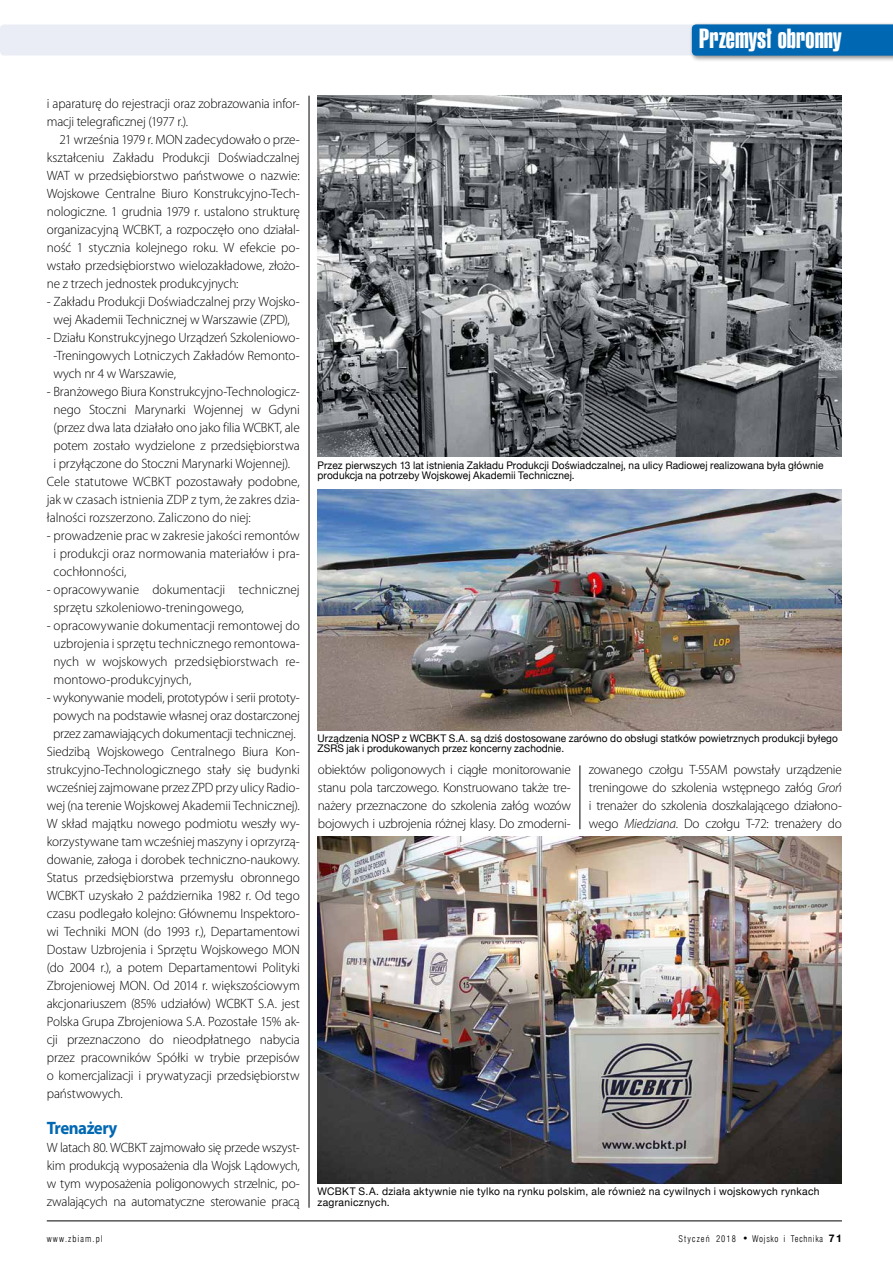
<style>
.page{position:relative;width:893px;height:1263px;background:#fff}
.page>*{position:absolute;margin:0;border:0;box-sizing:border-box;transform-origin:0 0}
.t1{font:27px "Swis 911 X Cm EU";color:#fff}
.t2{font:700 18px "Myriad Pro";letter-spacing:-.03em;color:#0068b2;scale:.94 1}
.t3{font:300 13.5px/18px "Myriad Pro";letter-spacing:-.01em;color:#000;text-align:justify}
.t4{font:10.5px/10.5px "Helvetica Neue";letter-spacing:.01em;color:#000;scale:.96 1}
.t5{font:10.5px/10.5px "Helvetica Neue";letter-spacing:.03em;color:#000}
.t6{font:9px "Swis 721 Lt Cn EU";letter-spacing:.075em;color:#000}
.t7{font:9px "Swis 721 Lt Cn EU";letter-spacing:.115em;color:#000}
.s1{font-style:italic}
.s2{font-size:10.5px}
.s3{font-family:"Helvetica Neue";font-weight:700;font-size:10.5px}
</style>
<div class="page">
<hr style="left:47px;top:1220px;width:795px;height:1px;background:#000">
<div style="left:689px;top:22px;width:204px;height:40px;background:#000;opacity:.45"></div>
<svg style="left:0;top:24px;width:893px;height:32px"></svg>
<hr style="left:580px;top:765px;width:1px;height:64px;background:#000">
<hr style="left:309px;top:96px;width:1px;height:1112px;background:#000">
<img style="left:317px;top:489px;width:525px;height:241px">
<img style="left:317px;top:836px;width:525px;height:347px">
<img style="left:317px;top:96px;width:525px;height:361px">
<h1 class="t1" style="left:699px;top:24px;width:144px">Przemysł obronny</h1>
<p class="t3" style="left:47px;top:94px;width:255px">i aparaturę do rejestracji oraz zobrazowania infor&shy;macji telegraficznej (1977 r.).</p>
<p class="t3" style="left:47px;top:130px;width:255px;text-indent:13px">21 września 1979 r. MON zadecydowało o prze&shy;kształceniu Zakładu Produkcji Doświadczalnej WAT w przedsiębiorstwo państwowe o nazwie:<br>Wojskowe Centralne Biuro Konstrukcyjno-Tech&shy;nologiczne. 1 grudnia 1979 r. ustalono strukturę organizacyjną WCBKT, a rozpoczęło ono działal&shy;ność 1 stycznia kolejnego roku. W efekcie po&shy;wstało przedsiębiorstwo wielozakładowe, złożo&shy;ne z trzech jednostek produkcyjnych:</p>
<p class="t3" style="left:47px;top:292px;width:255px;text-align:center">- Zakładu Produkcji Doświadczalnej przy Wojsko&shy;wej Akademii Technicznej w Warszawie (ZPD),</p>
<p class="t3" style="left:53px;top:328px;width:248px;text-indent:-7px">- Działu Konstrukcyjnego Urządzeń Szkoleniowo--Treningowych Lotniczych Zakładów Remonto&shy;wych nr 4 w Warszawie,</p>
<p class="t3" style="left:47px;top:382px;width:255px">- Branżowego Biura Konstrukcyjno-Technologicz-</p>
<p class="t3" style="left:53px;top:400px;width:248px">nego Stoczni Marynarki Wojennej w Gdyni</p>
<p class="t3" style="left:53px;top:418px;width:248px">(przez dwa lata działało ono jako filia WCBKT, ale</p>
<p class="t3" style="left:53px;top:436px;width:248px">potem zostało wydzielone z przedsiębiorstwa</p>
<p class="t3" style="left:53px;top:454px;width:238px">i przyłączone do Stoczni Marynarki Wojennej).</p>
<p class="t3" style="left:47px;top:472px;width:255px">Cele statutowe WCBKT pozostawały podobne,</p>
<p class="t3" style="left:47px;top:490px;width:255px">jak w czasach istnienia ZDP z tym, że zakres dzia-</p>
<p class="t3" style="left:47px;top:508px;width:206px">łalności rozszerzono. Zaliczono do niej:</p>
<p class="t3" style="left:54px;top:526px;width:248px;text-indent:-7px">- prowadzenie prac w zakresie jakości remontów i produkcji oraz normowania materiałów i pra&shy;cochłonności,</p>
<p class="t3" style="left:54px;top:580px;width:248px;text-indent:-7px">- opracowywanie dokumentacji technicznej sprzętu szkoleniowo-treningowego,</p>
<p class="t3" style="left:54px;top:616px;width:248px;text-indent:-7px">- opracowywanie dokumentacji remontowej do uzbrojenia i sprzętu technicznego remontowa&shy;nych w wojskowych przedsiębiorstwach re&shy;montowo-produkcyjnych,</p>
<p class="t3" style="left:47px;top:688px;width:255px">- wykonywanie modeli, prototypów i serii prototy-</p>
<p class="t3" style="left:53px;top:706px;width:248px">powych na podstawie własnej oraz dostarczonej</p>
<p class="t3" style="left:53px;top:724px;width:244px">przez zamawiających dokumentacji technicznej.</p>
<p class="t3" style="left:47px;top:742px;width:255px">Siedzibą Wojskowego Centralnego Biura Kon-</p>
<p class="t3" style="left:47px;top:760px;width:255px">strukcyjno-Technologicznego stały się budynki</p>
<p class="t3" style="left:47px;top:778px;width:255px">wcześniej zajmowane przez ZPD przy ulicy Radio-</p>
<p class="t3" style="left:47px;top:796px;width:255px">wej (na terenie Wojskowej Akademii Technicznej).</p>
<p class="t3" style="left:47px;top:814px;width:255px">W skład majątku nowego podmiotu weszły wy-</p>
<p class="t3" style="left:47px;top:832px;width:255px">korzystywane tam wcześniej maszyny i oprzyrzą-</p>
<p class="t3" style="left:47px;top:850px;width:255px">dowanie, załoga i dorobek techniczno-naukowy.</p>
<p class="t3" style="left:47px;top:868px;width:255px">Status przedsiębiorstwa przemysłu obronnego</p>
<p class="t3" style="left:47px;top:886px;width:255px">WCBKT uzyskało 2 października 1982 r. Od tego</p>
<p class="t3" style="left:47px;top:904px;width:255px">czasu podlegało kolejno: Głównemu Inspektoro-</p>
<p class="t3" style="left:47px;top:922px;width:255px">wi Techniki MON (do 1993 r.), Departamentowi</p>
<p class="t3" style="left:47px;top:940px;width:255px">Dostaw Uzbrojenia i Sprzętu Wojskowego MON</p>
<p class="t3" style="left:47px;top:958px;width:255px">(do 2004 r.), a potem Departamentowi Polityki</p>
<p class="t3" style="left:47px;top:976px;width:255px">Zbrojeniowej MON. Od 2014 r. większościowym</p>
<p class="t3" style="left:47px;top:994px;width:255px">akcjonariuszem (85% udziałów) WCBKT S.A. jest</p>
<p class="t3" style="left:47px;top:1012px;width:255px">Polska Grupa Zbrojeniowa S.A. Pozostałe 15% ak-</p>
<p class="t3" style="left:47px;top:1030px;width:255px">cji przeznaczono do nieodpłatnego nabycia</p>
<p class="t3" style="left:47px;top:1048px;width:255px">przez pracowników Spółki w trybie przepisów</p>
<p class="t3" style="left:47px;top:1066px;width:255px">o komercjalizacji i prywatyzacji przedsiębiorstw</p>
<p class="t3" style="left:47px;top:1084px;width:78px">państwowych.</p>
<h2 class="t2" style="left:47px;top:1117px;width:77px">Trenażery</h2>
<p class="t3" style="left:47px;top:1138px;width:255px">W latach 80. WCBKT zajmowało się przede wszyst&shy;kim produkcją wyposażenia dla Wojsk Lądowych, w tym wyposażenia poligonowych strzelnic, po&shy;zwalających na automatyczne sterowanie pracą</p>
<p class="t4" style="left:317px;top:460px;width:529px">Przez pierwszych 13 lat istnienia Zakładu Produkcji Doświadczalnej, na ulicy Radiowej realizowana była głównie produkcja na potrzeby Wojskowej Akademii Technicznej.</p>
<p class="t4" style="left:317px;top:734px;width:544px">Urządzenia NOSP z WCBKT S.A. są dziś dostosowane zarówno do obsługi statków powietrznych produkcji byłego<br>ZSRS jak i produkowanych przez koncerny zachodnie.</p>
<p class="t3" style="left:318px;top:760px;width:255px">obiektów poligonowych i ciągłe monitorowanie stanu pola tarczowego. Konstruowano także tre&shy;nażery przeznaczone do szkolenia załóg wozów bojowych i uzbrojenia różnej klasy. Do zmoderni-</p>
<p class="t3" style="left:589px;top:760px;width:255px">zowanego czołgu T-55AM powstały urządzenie treningowe do szkolenia wstępnego załóg <span class="s1">Groń </span>i trenażer do szkolenia doszkalającego działono&shy;wego <span class="s1">Miedziana</span>. Do czołgu T-72: trenażery do</p>
<p class="t5" style="left:317px;top:1187px;width:504px">WCBKT S.A. działa aktywnie nie tylko na rynku polskim, ale również na cywilnych i wojskowych rynkach zagranicznych.</p>
<p class="t7" style="left:47px;top:1233px;width:58px">www.zbiam.pl</p>
<p class="t6" style="left:679px;top:1233px;width:165px">Styczeń 2018 <span class="s2">•</span> Wojsko i Technika <span class="s3">71</span></p>
</div>
